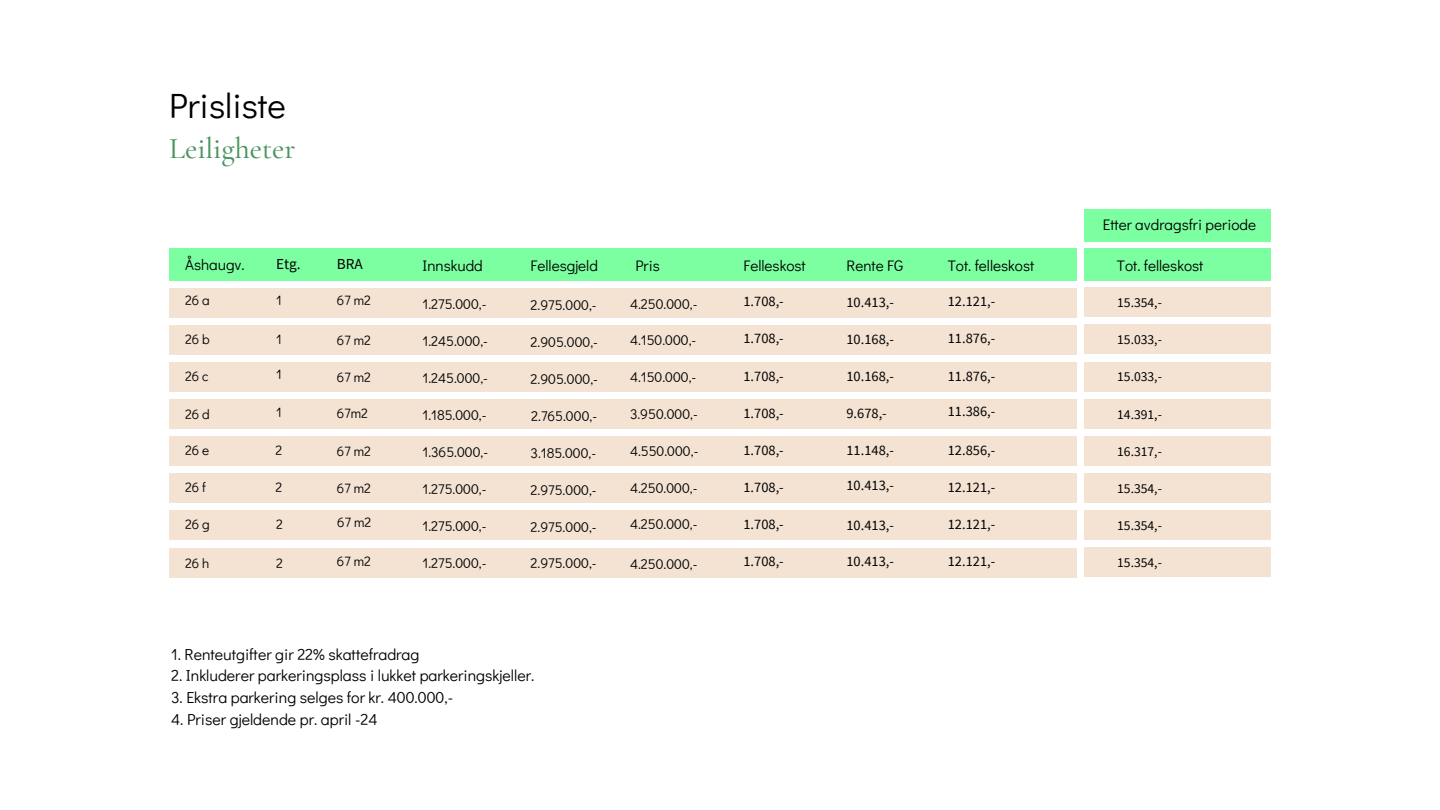
<style>
.page{position:relative;width:1440px;height:810px;background:#fff}
.page>*{position:absolute;margin:0;border:0;box-sizing:border-box;transform-origin:0 0}
.t1{font:35px "Didact Gothic";color:#000}
.t2{font:500 30px "Cormorant Garamond";color:#4b9560}
.t3{font:15.9px "Didact Gothic";color:#000}
.t4{font:15.3px "Didact Gothic";color:#000}
.t5{font:15.3px "Source Sans Pro";color:#000}
.t6{font:14.4px "Source Sans Pro";color:#000}
.t7{font:14px "Didact Gothic";color:#000}
.t8{font:13.6px "Source Sans Pro";color:#000}
.t9{font:13.5px "Didact Gothic";color:#000}
</style>
<div class="page">
<div style="left:1084px;top:248px;width:187px;height:33px;background:#7cffa1"></div>
<div style="left:1084px;top:209px;width:187px;height:32px;background:#7cffa1"></div>
<div style="left:1084px;top:287px;width:187px;height:30px;background:#f4e3d3"></div>
<div style="left:1084px;top:399px;width:187px;height:30px;background:#f4e3d3"></div>
<div style="left:1084px;top:510px;width:187px;height:30px;background:#f4e3d3"></div>
<div style="left:1084px;top:325px;width:187px;height:29px;background:#f4e3d3"></div>
<div style="left:1084px;top:436px;width:187px;height:30px;background:#f4e3d3"></div>
<div style="left:1084px;top:547px;width:187px;height:30px;background:#f4e3d3"></div>
<div style="left:1084px;top:362px;width:187px;height:29px;background:#f4e3d3"></div>
<div style="left:1084px;top:473px;width:187px;height:30px;background:#f4e3d3"></div>
<div style="left:169px;top:248px;width:907px;height:33px;background:#7cffa1"></div>
<div style="left:169px;top:288px;width:907px;height:29px;background:#f4e3d3"></div>
<div style="left:169px;top:399px;width:907px;height:30px;background:#f4e3d3"></div>
<div style="left:169px;top:511px;width:907px;height:29px;background:#f4e3d3"></div>
<div style="left:169px;top:325px;width:907px;height:30px;background:#f4e3d3"></div>
<div style="left:169px;top:436px;width:907px;height:30px;background:#f4e3d3"></div>
<div style="left:169px;top:548px;width:907px;height:29px;background:#f4e3d3"></div>
<div style="left:169px;top:362px;width:907px;height:30px;background:#f4e3d3"></div>
<div style="left:169px;top:473px;width:907px;height:30px;background:#f4e3d3"></div>
<p class="t1" style="left:169px;top:81px;width:118px">Prisliste</p>
<h4 class="t2" style="left:169px;top:130px;width:128px">Leiligheter</h4>
<p class="t4" style="left:185px;top:254px;width:61px">Åshaugv.</p>
<p class="t4" style="left:423px;top:255px;width:62px">Innskudd</p>
<p class="t4" style="left:531px;top:255px;width:69px">Fellesgjeld</p>
<p class="t4" style="left:635px;top:255px;width:26px">Pris</p>
<p class="t5" style="left:276px;top:254px;width:26px">Etg.</p>
<p class="t5" style="left:337px;top:254px;width:27px">BRA</p>
<p class="t4" style="left:846px;top:255px;width:58px">Rente FG</p>
<p class="t4" style="left:743px;top:255px;width:64px">Felleskost</p>
<p class="t9" style="left:185px;top:291px;width:26px">26 a</p>
<h4 class="t9" style="left:276px;top:291px;width:7px">1</h4>
<h4 class="t9" style="left:337px;top:291px;width:35px">67 m2</h4>
<h4 class="t9" style="left:185px;top:330px;width:26px">26 b</h4>
<p class="t9" style="left:276px;top:330px;width:7px">1</p>
<p class="t9" style="left:337px;top:331px;width:35px">67 m2</p>
<p class="t9" style="left:185px;top:367px;width:25px">26 c</p>
<p class="t9" style="left:276px;top:365px;width:7px">1</p>
<p class="t9" style="left:337px;top:368px;width:35px">67 m2</p>
<p class="t9" style="left:185px;top:405px;width:26px">26 d</p>
<h4 class="t9" style="left:276px;top:403px;width:7px">1</h4>
<h4 class="t9" style="left:337px;top:404px;width:32px">67m2</h4>
<h4 class="t9" style="left:185px;top:441px;width:26px">26 e</h4>
<p class="t9" style="left:275px;top:441px;width:8px">2</p>
<p class="t9" style="left:337px;top:442px;width:35px">67 m2</p>
<p class="t9" style="left:185px;top:478px;width:22px">26 f</p>
<p class="t9" style="left:275px;top:478px;width:8px">2</p>
<p class="t9" style="left:337px;top:479px;width:35px">67 m2</p>
<p class="t9" style="left:185px;top:515px;width:26px">26 g</p>
<h4 class="t9" style="left:276px;top:515px;width:8px">2</h4>
<h4 class="t9" style="left:337px;top:513px;width:35px">67 m2</h4>
<h4 class="t9" style="left:185px;top:554px;width:26px">26 h</h4>
<p class="t9" style="left:276px;top:554px;width:8px">2</p>
<p class="t9" style="left:337px;top:552px;width:35px">67 m2</p>
<p class="t7" style="left:423px;top:295px;width:66px">1.275.000,-</p>
<p class="t7" style="left:423px;top:332px;width:67px">1.245.000,-</p>
<p class="t7" style="left:423px;top:369px;width:67px">1.245.000,-</p>
<p class="t7" style="left:423px;top:406px;width:66px">1.185.000,-</p>
<h4 class="t7" style="left:423px;top:442px;width:67px">1.365.000,-</h4>
<h4 class="t7" style="left:423px;top:479px;width:66px">1.275.000,-</h4>
<h4 class="t7" style="left:423px;top:516px;width:66px">1.275.000,-</h4>
<p class="t7" style="left:423px;top:553px;width:66px">1.275.000,-</p>
<p class="t7" style="left:531px;top:295px;width:68px">2.975.000,-</p>
<p class="t7" style="left:531px;top:332px;width:69px">2.905.000,-</p>
<p class="t7" style="left:531px;top:369px;width:69px">2.905.000,-</p>
<p class="t7" style="left:531px;top:406px;width:67px">2.765.000,-</p>
<p class="t7" style="left:531px;top:443px;width:67px">3.185.000,-</p>
<h4 class="t7" style="left:531px;top:480px;width:68px">2.975.000,-</h4>
<h4 class="t7" style="left:531px;top:517px;width:68px">2.975.000,-</h4>
<h4 class="t7" style="left:531px;top:554px;width:68px">2.975.000,-</h4>
<h1 class="t3" style="left:171px;top:643px;width:250px">1. Renteutgifter gir 22% skattefradrag</h1>
<h1 class="t3" style="left:171px;top:665px;width:365px">2. Inkluderer parkeringsplass i lukket parkeringskjeller.</h1>
<h1 class="t3" style="left:171px;top:686px;width:284px">3. Ekstra parkering selges for kr. 400.000,-</h1>
<h1 class="t3" style="left:171px;top:708px;width:208px">4. Priser gjeldende pr. april -24</h1>
<h4 class="t7" style="left:630px;top:294px;width:69px">4.250.000,-</h4>
<h4 class="t7" style="left:630px;top:331px;width:68px">4.150.000,-</h4>
<p class="t7" style="left:630px;top:368px;width:68px">4.150.000,-</p>
<p class="t7" style="left:630px;top:404px;width:69px">3.950.000,-</p>
<p class="t7" style="left:630px;top:441px;width:70px">4.550.000,-</p>
<p class="t7" style="left:630px;top:478px;width:69px">4.250.000,-</p>
<p class="t7" style="left:630px;top:515px;width:69px">4.250.000,-</p>
<p class="t7" style="left:630px;top:554px;width:69px">4.250.000,-</p>
<p class="t6" style="left:743px;top:292px;width:42px">1.708,-</p>
<p class="t6" style="left:743px;top:329px;width:42px">1.708,-</p>
<h4 class="t6" style="left:743px;top:366px;width:42px">1.708,-</h4>
<h4 class="t6" style="left:743px;top:404px;width:42px">1.708,-</h4>
<h4 class="t6" style="left:743px;top:441px;width:42px">1.708,-</h4>
<p class="t6" style="left:743px;top:478px;width:42px">1.708,-</p>
<p class="t6" style="left:743px;top:515px;width:42px">1.708,-</p>
<p class="t6" style="left:743px;top:552px;width:42px">1.708,-</p>
<p class="t6" style="left:846px;top:293px;width:49px">10.413,-</p>
<p class="t6" style="left:846px;top:330px;width:49px">10.168,-</p>
<h4 class="t6" style="left:846px;top:367px;width:49px">10.168,-</h4>
<h4 class="t6" style="left:846px;top:404px;width:42px">9.678,-</h4>
<h4 class="t6" style="left:846px;top:441px;width:49px">11.148,-</h4>
<p class="t6" style="left:846px;top:476px;width:49px">10.413,-</p>
<p class="t6" style="left:846px;top:515px;width:49px">10.413,-</p>
<p class="t6" style="left:846px;top:552px;width:49px">10.413,-</p>
<p class="t4" style="left:948px;top:255px;width:88px">Tot. felleskost</p>
<p class="t6" style="left:948px;top:292px;width:49px">12.121,-</p>
<h4 class="t6" style="left:948px;top:329px;width:49px">11.876,-</h4>
<h4 class="t6" style="left:948px;top:366px;width:49px">11.876,-</h4>
<p class="t6" style="left:948px;top:402px;width:49px">11.386,-</p>
<h4 class="t6" style="left:948px;top:441px;width:49px">12.856,-</h4>
<p class="t6" style="left:948px;top:478px;width:49px">12.121,-</p>
<p class="t6" style="left:948px;top:515px;width:49px">12.121,-</p>
<p class="t6" style="left:948px;top:552px;width:49px">12.121,-</p>
<h2 class="t4" style="left:1103px;top:214px;width:155px">Etter avdragsfri periode</h2>
<h4 class="t4" style="left:1117px;top:255px;width:88px">Tot. felleskost</h4>
<h4 class="t8" style="left:1117px;top:294px;width:46px">15.354,-</h4>
<h3 class="t8" style="left:1117px;top:331px;width:46px">15.033,-</h3>
<h4 class="t8" style="left:1117px;top:368px;width:46px">15.033,-</h4>
<h4 class="t8" style="left:1117px;top:405px;width:46px">14.391,-</h4>
<h4 class="t8" style="left:1117px;top:442px;width:46px">16.317,-</h4>
<h4 class="t8" style="left:1117px;top:479px;width:46px">15.354,-</h4>
<h4 class="t8" style="left:1117px;top:517px;width:46px">15.354,-</h4>
<h4 class="t8" style="left:1117px;top:553px;width:46px">15.354,-</h4>
</div>
